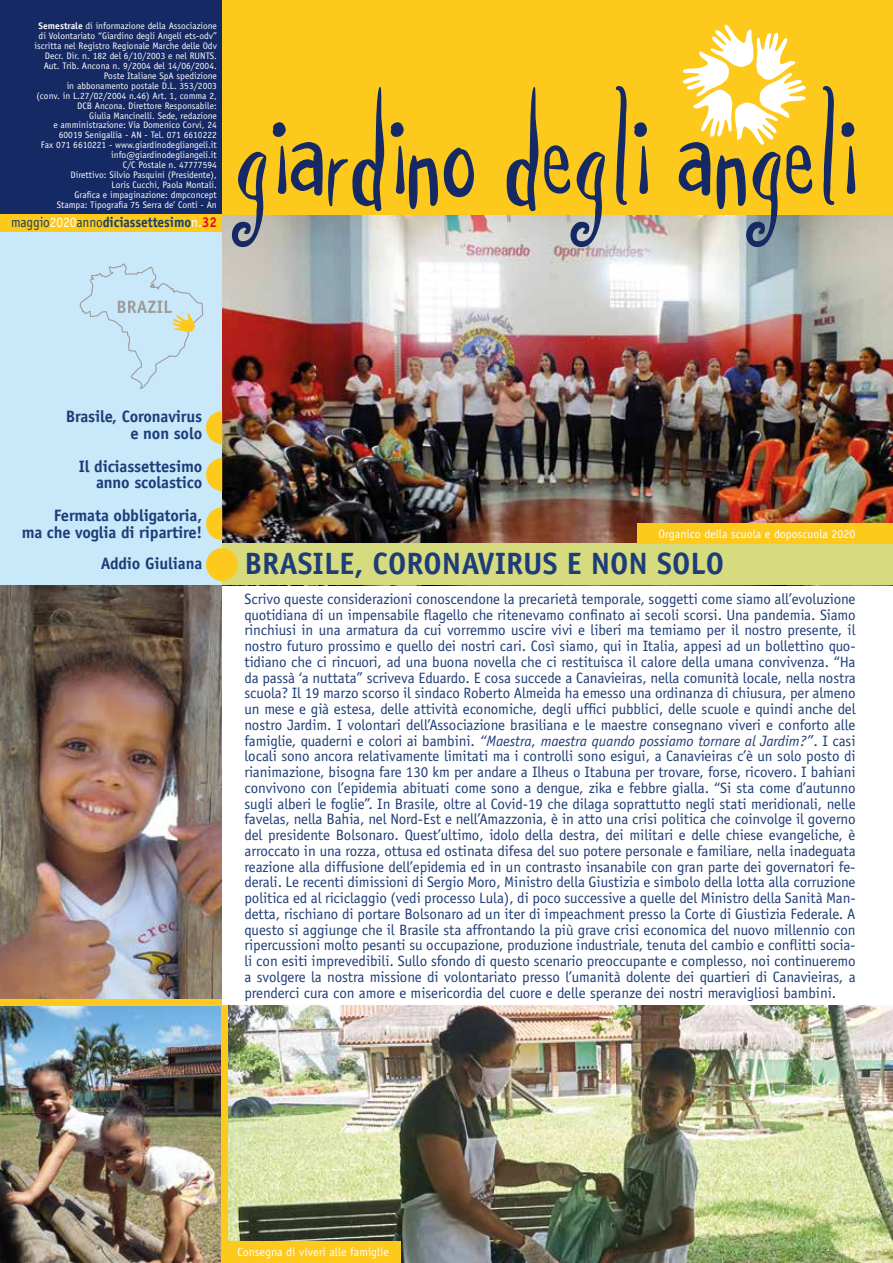
<style>
.page{position:relative;width:893px;height:1263px;background:#fff}
.page>*{position:absolute;margin:0;border:0;box-sizing:border-box;transform-origin:0 0}
.t1{font:700 30.9px "Officina Sans Std";color:#1e3d78}
.t2{font:700 16.5px/16.5px "Officina Sans Std";letter-spacing:-.01em;color:#1e3d78;text-align:right}
.t3{font:15px/15.8px "Officina Sans Std";letter-spacing:-.005em;color:#1e3d78;text-align:justify}
.t4{font:italic 15px "Officina Sans";letter-spacing:-.005em;color:#1e3d78}
.t5{font:700 14.25px "Officina Sans Std";letter-spacing:-.005em;color:#133f6e;scale:.94 1}
.t6{font:12px "Officina Sans Std";color:#fff}
.t7{font:9.45px/9.9px "Officina Sans Std";color:#fff;text-align:right}
.s1{font-weight:700}
.s2{font-weight:400}
.s3{font-weight:400;color:#fff}
.s4{color:#e2061b}
.s5{font-family:"Officina Sans Std";font-style:normal}
</style>
<div class="page">
<img style="left:222px;top:215px;width:671px;height:328px">
<div style="left:222px;top:543px;width:671px;height:42px;background:#d5db7e"></div>
<div style="left:0;top:2px;width:222px;height:624px;background:#c9e9fb"></div>
<div style="left:0;top:0;width:893px;height:215px;background:#fec91d"></div>
<div style="left:0;top:0;width:222px;height:215px;background:#152964"></div>
<svg style="left:232px;top:152px;width:34px;height:95px"></svg>
<svg style="left:273px;top:87px;width:111px;height:124px"></svg>
<svg style="left:391px;top:122px;width:47px;height:87px"></svg>
<svg style="left:444px;top:148px;width:30px;height:49px"></svg>
<svg style="left:507px;top:87px;width:31px;height:124px"></svg>
<svg style="left:544px;top:145px;width:61px;height:102px"></svg>
<svg style="left:616px;top:86px;width:11px;height:119px"></svg>
<svg style="left:634px;top:122px;width:14px;height:72px"></svg>
<svg style="left:823px;top:86px;width:11px;height:119px"></svg>
<svg style="left:841px;top:122px;width:14px;height:72px"></svg>
<svg style="left:679px;top:24px;width:133px;height:223px"></svg>
<svg style="left:79px;top:264px;width:124px;height:125px"></svg>
<div style="left:0;top:215px;width:222px;height:17px;background:#fec91d"></div>
<img style="left:0;top:585px;width:222px;height:414px">
<svg style="left:206px;top:458px;width:16px;height:33px"></svg>
<svg style="left:206px;top:411px;width:16px;height:33px"></svg>
<svg style="left:206px;top:507px;width:16px;height:33px"></svg>
<svg style="left:206px;top:548px;width:32px;height:33px"></svg>
<img style="left:0;top:1006px;width:222px;height:257px">
<img style="left:228px;top:1006px;width:665px;height:257px">
<div style="left:0;top:999px;width:222px;height:7px;background:#fdc91d"></div>
<div style="left:222px;top:1006px;width:6px;height:257px;background:#fdc91d"></div>
<div style="left:228px;top:1242px;width:173px;height:21px;background:#fdc91d"></div>
<div style="left:638px;top:523px;width:255px;height:20px;background:#fdc91d"></div>
<p class="t7" style="left:34px;top:21px;width:184px"><span class="s1">Semestrale</span> di informazione della Associazione di Volontariato “Giardino degli Angeli ets-odv” iscritta nel Registro Regionale Marche delle Odv Decr. Dir. n. 182 del 6/10/2003 e nel RUNTS.<br>Aut. Trib. Ancona n. 9/2004 del 14/06/2004.<br>Poste Italiane SpA spedizione<br>in abbonamento postale D.L. 353/2003<br>(conv. in L.27/02/2004 n.46) Art. 1, comma 2, DCB Ancona. Direttore Responsabile:<br>Giulia Mancinelli. Sede, redazione<br>e amministrazione: Via Domenico Corvi, 24<br>60019 Senigallia - AN - Tel. 071 6610222<br>Fax 071 6610221 - www.giardinodegliangeli.it info@giardinodegliangeli.it<br>C/C Postale n. 47777594<br>Direttivo: Silvio Pasquini (Presidente),<br>Loris Cucchi, Paola Montali.<br>Grafica e impaginazione: dmpconcept<br>Stampa: Tipografia 75 Serra de’ Conti - An</p>
<p class="t5" style="left:11px;top:213px;width:220px"><span class="s2">maggio</span><span class="s3">2020</span><span class="s2">anno</span>diciassettesimo<span class="s3">n.</span><span class="s4">32</span></p>
<p class="t2" style="left:66px;top:408px;width:138px">Brasile, Coronavirus e non solo</p>
<p class="t2" style="left:79px;top:458px;width:125px">Il diciassettesimo anno scolastico</p>
<p class="t2" style="left:22px;top:507px;width:182px">Fermata obbligatoria,<br>ma che voglia di ripartire!</p>
<p class="t2" style="left:101px;top:555px;width:103px">Addio Giuliana</p>
<h1 class="t1" style="left:244px;top:544px;width:481px">BRASILE, CORONAVIRUS E NON SOLO</h1>
<p class="t6" style="left:659px;top:526px;width:198px">Organico della scuola e doposcuola 2020</p>
<p class="t3" style="left:244px;top:591px;width:613px">Scrivo queste considerazioni conoscendone la precarietà temporale, soggetti come siamo all’evoluzione quotidiana di un impensabile flagello che ritenevamo confinato ai secoli scorsi. Una pandemia. Siamo rinchiusi in una armatura da cui vorremmo uscire vivi e liberi ma temiamo per il nostro presente, il nostro futuro prossimo e quello dei nostri cari. Così siamo, qui in Italia, appesi ad un bollettino quo&shy;tidiano che ci rincuori, ad una buona novella che ci restituisca il calore della umana convivenza. “Ha da passà ‘a nuttata” scriveva Eduardo. E cosa succede a Canavieiras, nella comunità locale, nella nostra scuola? Il 19 marzo scorso il sindaco Roberto Almeida ha emesso una ordinanza di chiusura, per almeno un mese e già estesa, delle attività economiche, degli uffici pubblici, delle scuole e quindi anche del nostro Jardim. I volontari dell’Associazione brasiliana e le maestre consegnano viveri e conforto alle</p>
<p class="t4" style="left:244px;top:732px;width:612px"><span class="s5">famiglie, quaderni e colori ai bambini.</span> “Maestra, maestra quando possiamo tornare al Jardim?”<span class="s5">. I casi</span></p>
<p class="t3" style="left:244px;top:748px;width:613px">locali sono ancora relativamente limitati ma i controlli sono esigui, a Canavieiras c’è un solo posto di rianimazione, bisogna fare 130 km per andare a Ilheus o Itabuna per trovare, forse, ricovero. I bahiani convivono con l’epidemia abituati come sono a dengue, zika e febbre gialla. “Si sta come d’autunno sugli alberi le foglie”. In Brasile, oltre al Covid-19 che dilaga soprattutto negli stati meridionali, nelle favelas, nella Bahia, nel Nord-Est e nell’Amazzonia, è in atto una crisi politica che coinvolge il governo del presidente Bolsonaro. Quest’ultimo, idolo della destra, dei militari e delle chiese evangeliche, è arroccato in una rozza, ottusa ed ostinata difesa del suo potere personale e familiare, nella inadeguata reazione alla diffusione dell’epidemia ed in un contrasto insanabile con gran parte dei governatori fe&shy;derali. Le recenti dimissioni di Sergio Moro, Ministro della Giustizia e simbolo della lotta alla corruzione politica ed al riciclaggio (vedi processo Lula), di poco successive a quelle del Ministro della Sanità Man&shy;detta, rischiano di portare Bolsonaro ad un iter di impeachment presso la Corte di Giustizia Federale. A questo si aggiunge che il Brasile sta affrontando la più grave crisi economica del nuovo millennio con ripercussioni molto pesanti su occupazione, produzione industriale, tenuta del cambio e conflitti socia&shy;li con esiti imprevedibili. Sullo sfondo di questo scenario preoccupante e complesso, noi continueremo a svolgere la nostra missione di volontariato presso l’umanità dolente dei quartieri di Canavieiras, a prenderci cura con amore e misericordia del cuore e delle speranze dei nostri meravigliosi bambini.</p>
<p class="t6" style="left:237px;top:1245px;width:153px">Consegna di viveri alle famiglie</p>
</div>
